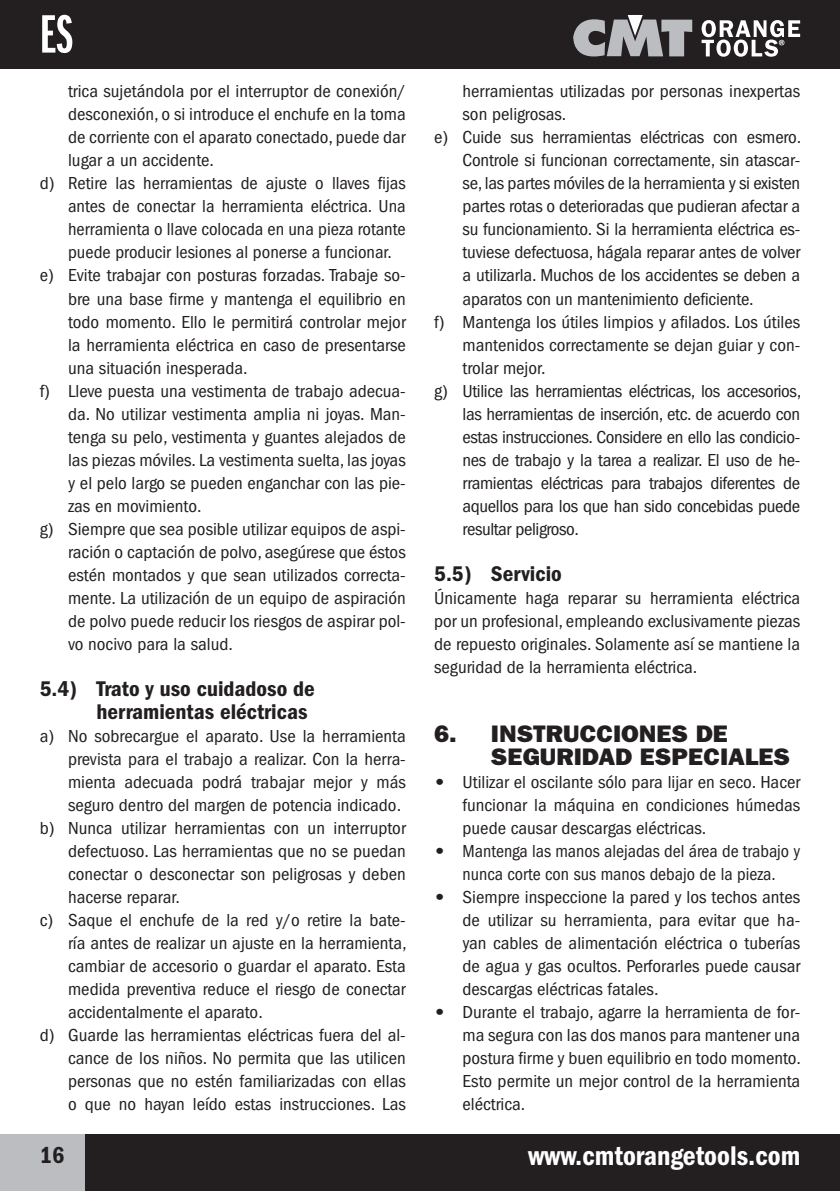
<style>
.page{position:relative;width:840px;height:1191px;background:#fff}
.page>*{position:absolute;margin:0;border:0;box-sizing:border-box;transform-origin:0 0}
.t1{font:56px "ITC Franklin Gothic Std Dm X Cp";color:#fff}
.t2{font:28px "ITC Franklin Gothic Std Dm Cd";color:#fff}
.texto_corrido_idioma{font:24px/23px "ITC Franklin Gothic Std Hvy";color:#231f20;scale:1.05 1}
.t3{font:24px "ITC Franklin Gothic Std Dm Cd";color:#231f20}
.texto_corrido_idioma-2{font:22px/23px "ITC Franklin Gothic Std Dm Cd";color:#231f20;scale:1.05 1}
.texto_corrido_idioma-3{font:condensed 18px/23px "ITC Franklin Gothic Std";color:#231f20;text-align:justify;scale:1.05 1}
.texto_corrido_idioma-4{font:condensed 18px/23px "ITC Franklin Gothic Std";color:#231f20;text-align:center}
.s1{font-family:"ITC Franklin Gothic Std Hvy";font-stretch:normal}
</style>
<div class="page">
<div style="left:0;top:0;width:839px;height:68px;background:#231f20"></div>
<div style="left:0;top:1134px;width:85px;height:57px;background:#bcbdc0"></div>
<div style="left:85px;top:1134px;width:754px;height:57px;background:#231f20"></div>
<svg style="left:573px;top:15px;width:118px;height:42px"></svg>
<svg style="left:701px;top:20px;width:98px;height:37px"></svg>
<h1 class="t1" style="left:40px;top:4px;width:35px">ES</h1>
<p class="texto_corrido_idioma-3" style="left:68px;top:80px;width:323px">trica sujetándola por el interruptor de conexión/ desconexión, o si introduce el enchufe en la toma de corriente con el aparato conectado, puede dar lugar a un accidente.</p>
<p class="texto_corrido_idioma-3" style="left:68px;top:172px;width:323px;text-indent:-28px">d) Retire las herramientas de ajuste o llaves fijas antes de conectar la herramienta eléctrica. Una herramienta o llave colocada en una pieza rotante puede producir lesiones al ponerse a funcionar.</p>
<p class="texto_corrido_idioma-3" style="left:68px;top:264px;width:323px;text-indent:-28px">e) Evite trabajar con posturas forzadas. Trabaje so&shy;bre una base firme y mantenga el equilibrio en todo momento. Ello le permitirá controlar mejor la herramienta eléctrica en caso de presentarse una situación inesperada.</p>
<p class="texto_corrido_idioma-3" style="left:68px;top:379px;width:323px;text-indent:-28px">f) Lleve puesta una vestimenta de trabajo adecua&shy;da. No utilizar vestimenta amplia ni joyas. Man&shy;tenga su pelo, vestimenta y guantes alejados de las piezas móviles. La vestimenta suelta, las joyas y el pelo largo se pueden enganchar con las pie&shy;zas en movimiento.</p>
<p class="texto_corrido_idioma-3" style="left:68px;top:517px;width:323px;text-indent:-28px">g) Siempre que sea posible utilizar equipos de aspi&shy;ración o captación de polvo, asegúrese que éstos estén montados y que sean utilizados correcta&shy;mente. La utilización de un equipo de aspiración de polvo puede reducir los riesgos de aspirar pol&shy;vo nocivo para la salud.</p>
<p class="texto_corrido_idioma-2" style="left:96px;top:677px;width:209px;text-indent:-57px">5.4) Trato y uso cuidadoso de herramientas eléctricas</p>
<p class="texto_corrido_idioma-3" style="left:68px;top:724px;width:323px;text-indent:-28px">a) No sobrecargue el aparato. Use la herramienta prevista para el trabajo a realizar. Con la herra&shy;mienta adecuada podrá trabajar mejor y más seguro dentro del margen de potencia indicado.</p>
<p class="texto_corrido_idioma-3" style="left:68px;top:816px;width:323px;text-indent:-28px">b) Nunca utilizar herramientas con un interruptor defectuoso. Las herramientas que no se puedan conectar o desconectar son peligrosas y deben hacerse reparar.</p>
<p class="texto_corrido_idioma-3" style="left:68px;top:908px;width:324px;text-indent:-28px">c) Saque el enchufe de la red y/o retire la bate&shy;ría antes de realizar un ajuste en la herramienta, cambiar de accesorio o guardar el aparato. Esta medida preventiva reduce el riesgo de conectar accidentalmente el aparato.</p>
<p class="texto_corrido_idioma-3" style="left:68px;top:1023px;width:323px;text-indent:-28px">d) Guarde las herramientas eléctricas fuera del al&shy;cance de los niños. No permita que las utilicen personas que no estén familiarizadas con ellas o que no hayan leído estas instrucciones. Las</p>
<h3 class="t3" style="left:40px;top:1141px;width:26px">16</h3>
<p class="texto_corrido_idioma-3" style="left:462px;top:80px;width:323px">herramientas utilizadas por personas inexpertas son peligrosas.</p>
<p class="texto_corrido_idioma-3" style="left:462px;top:126px;width:324px;text-indent:-28px">e) Cuide sus herramientas eléctricas con esmero.<br>Controle si funcionan correctamente, sin atascar&shy;se, las partes móviles de la herramienta y si existen partes rotas o deterioradas que pudieran afectar a su funcionamiento. Si la herramienta eléctrica es&shy;tuviese defectuosa, hágala reparar antes de volver a utilizarla. Muchos de los accidentes se deben a aparatos con un mantenimiento deficiente.</p>
<p class="texto_corrido_idioma-3" style="left:462px;top:310px;width:323px;text-indent:-28px">f) Mantenga los útiles limpios y afilados. Los útiles mantenidos correctamente se dejan guiar y con&shy;trolar mejor.</p>
<p class="texto_corrido_idioma-3" style="left:462px;top:379px;width:324px;text-indent:-28px">g) Utilice las herramientas eléctricas, los accesorios, las herramientas de inserción, etc. de acuerdo con estas instrucciones. Considere en ello las condicio&shy;nes de trabajo y la tarea a realizar. El uso de he&shy;rramientas eléctricas para trabajos diferentes de aquellos para los que han sido concebidas puede resultar peligroso.</p>
<p class="texto_corrido_idioma-2" style="left:434px;top:562px;width:123px">5.5) Servicio</p>
<p class="texto_corrido_idioma-3" style="left:434px;top:586px;width:350px">Únicamente haga reparar su herramienta eléctrica por un profesional, empleando exclusivamente piezas de repuesto originales. Solamente así se mantiene la seguridad de la herramienta eléctrica.</p>
<p class="texto_corrido_idioma" style="left:490px;top:722px;width:286px;text-indent:-57px">6. INSTRUCCIONES DE<br>SEGURIDAD ESPECIALES</p>
<p class="texto_corrido_idioma-3" style="left:462px;top:770px;width:323px;text-indent:-28px"><span class="s1">•</span> Utilizar el oscilante sólo para lijar en seco. Hacer funcionar la máquina en condiciones húmedas puede causar descargas eléctricas.</p>
<p class="texto_corrido_idioma-4" style="left:434px;top:839px;width:367px"><span class="s1">•</span> Mantenga las manos alejadas del área de trabajo y nunca corte con sus manos debajo de la pieza.</p>
<p class="texto_corrido_idioma-3" style="left:462px;top:885px;width:323px;text-indent:-28px"><span class="s1">•</span> Siempre inspeccione la pared y los techos antes de utilizar su herramienta, para evitar que ha&shy;yan cables de alimentación eléctrica o tuberías de agua y gas ocultos. Perforarles puede causar descargas eléctricas fatales.</p>
<p class="texto_corrido_idioma-3" style="left:462px;top:1000px;width:324px;text-indent:-28px"><span class="s1">•</span> Durante el trabajo, agarre la herramienta de for&shy;ma segura con las dos manos para mantener una postura firme y buen equilibrio en todo momento.<br>Esto permite un mejor control de la herramienta eléctrica.</p>
<h2 class="t2" style="left:527px;top:1140px;width:273px">www.cmtorangetools.com</h2>
</div>
